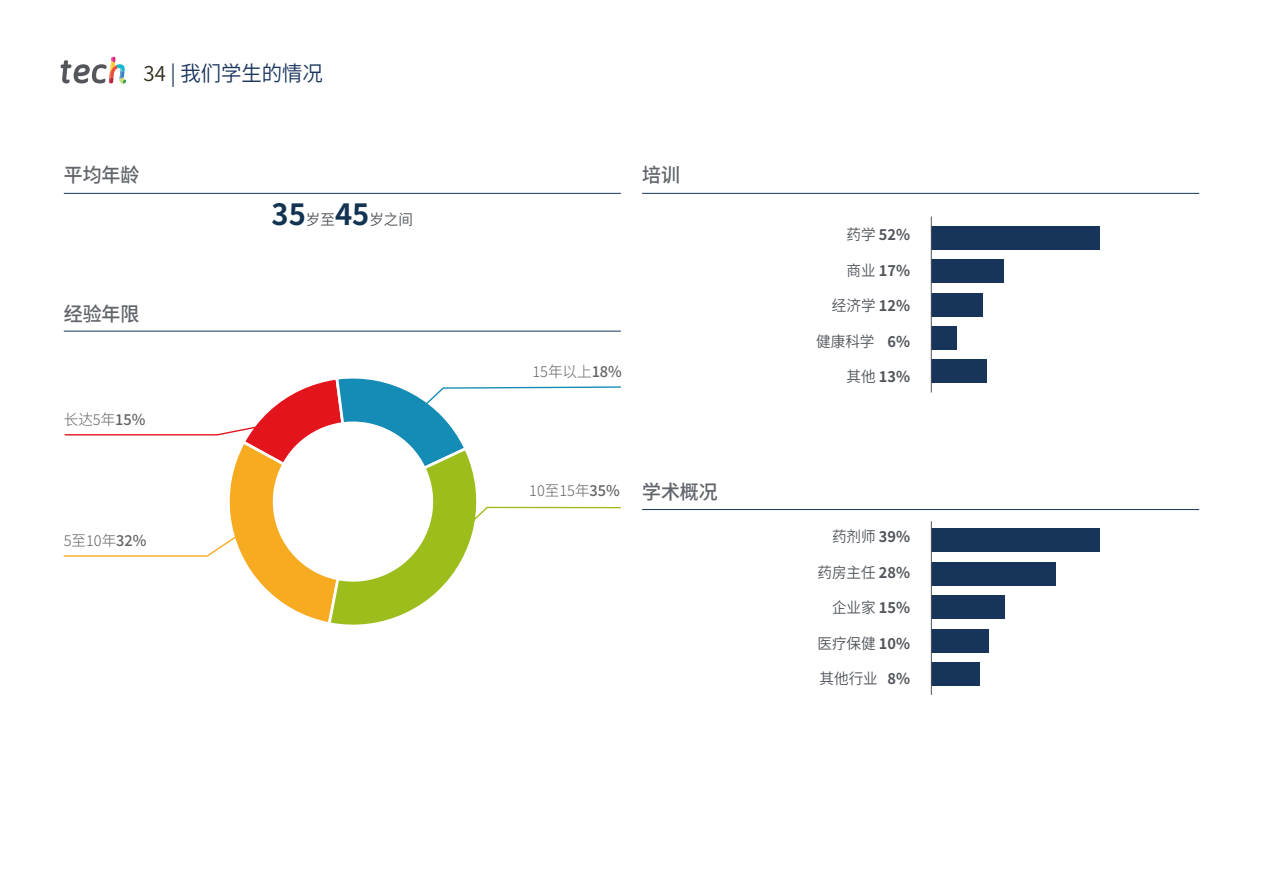
<style>
.page{position:relative;width:1263px;height:893px;background:#fff}
.page>*{position:absolute;margin:0;border:0;box-sizing:border-box;transform-origin:0 0}
.t1{font:21px "Source Han Sans CN";color:#1a355c}
.t2{font:500 19.5px "Source Han Sans CN";color:#61646a}
.t3{font:15px "Source Han Sans CN";color:#52555b}
.t4{font:300 15px "Source Han Sans CN";color:#636363}
.t5{font:700 15px "Source Han Sans CN";color:#52555b}
.s1{color:#312e20}
.s2{font-weight:500}
.s3{font-weight:700;font-size:30px;color:#123352}
.s4{font-weight:400}
.s5{font-weight:700}
</style>
<div class="page">
<hr style="left:64px;top:193px;width:557px;height:1px;background:#17355b">
<hr style="left:64px;top:331px;width:557px;height:1px;background:#17355b">
<hr style="left:642px;top:509px;width:557px;height:1px;background:#17355b">
<div style="left:931px;top:528px;width:169px;height:24px;background:#17355b"></div>
<div style="left:931px;top:562px;width:125px;height:23px;background:#17355b"></div>
<div style="left:931px;top:595px;width:73px;height:24px;background:#17355b"></div>
<div style="left:931px;top:629px;width:58px;height:24px;background:#17355b"></div>
<div style="left:931px;top:662px;width:49px;height:24px;background:#17355b"></div>
<hr style="left:931px;top:521px;width:1px;height:174px;background:#52555b">
<hr style="left:642px;top:193px;width:557px;height:1px;background:#17355b">
<div style="left:931px;top:226px;width:168px;height:24px;background:#17355b"></div>
<div style="left:931px;top:259px;width:72px;height:24px;background:#17355b"></div>
<div style="left:931px;top:293px;width:51px;height:23px;background:#17355b"></div>
<div style="left:931px;top:326px;width:26px;height:24px;background:#17355b"></div>
<div style="left:931px;top:359px;width:55px;height:24px;background:#17355b"></div>
<hr style="left:931px;top:217px;width:1px;height:175px;background:#52555b">
<svg style="left:61px;top:57px;width:65px;height:27px"></svg>
<svg style="left:64px;top:378px;width:557px;height:247px"></svg>
<h1 class="t1" style="left:144px;top:61px;width:181px"><span class="s1">34</span> | 我们学生的情况</h1>
<h2 class="t2" style="left:64px;top:164px;width:77px">平均年龄</h2>
<h2 class="t2" style="left:64px;top:303px;width:77px">经验年限</h2>
<p class="t4" style="left:64px;top:411px;width:83px">长达5年<span class="s2">15%</span></p>
<p class="t4" style="left:64px;top:532px;width:84px">5至10年<span class="s2">32%</span></p>
<p class="t3" style="left:272px;top:211px;width:143px"><span class="s3">35</span>岁至<span class="s3">45</span>岁之间</p>
<h2 class="t2" style="left:642px;top:164px;width:39px">培训</h2>
<p class="t4" style="left:532px;top:363px;width:91px">15年以上<span class="s2">18%</span></p>
<p class="t4" style="left:529px;top:482px;width:92px">10至15年<span class="s2">35%</span></p>
<h2 class="t2" style="left:642px;top:481px;width:77px">学术概况</h2>
<p class="t5" style="left:846px;top:226px;width:65px"><span class="s4">药学</span> 52%</p>
<p class="t5" style="left:846px;top:262px;width:65px"><span class="s4">商业</span> 17%</p>
<p class="t3" style="left:832px;top:297px;width:80px">经济学 <span class="s5">12%</span></p>
<p class="t3" style="left:816px;top:333px;width:95px">健康科学 <span class="s5">6%</span></p>
<p class="t5" style="left:846px;top:368px;width:65px"><span class="s4">其他</span> 13%</p>
<p class="t3" style="left:832px;top:528px;width:80px">药剂师 <span class="s5">39%</span></p>
<p class="t3" style="left:817px;top:564px;width:94px">药房主任 <span class="s5">28%</span></p>
<p class="t3" style="left:832px;top:599px;width:80px">企业家 <span class="s5">15%</span></p>
<p class="t3" style="left:817px;top:635px;width:94px">医疗保健 <span class="s5">10%</span></p>
<p class="t3" style="left:820px;top:670px;width:92px">其他行业 <span class="s5">8%</span></p>
</div>
